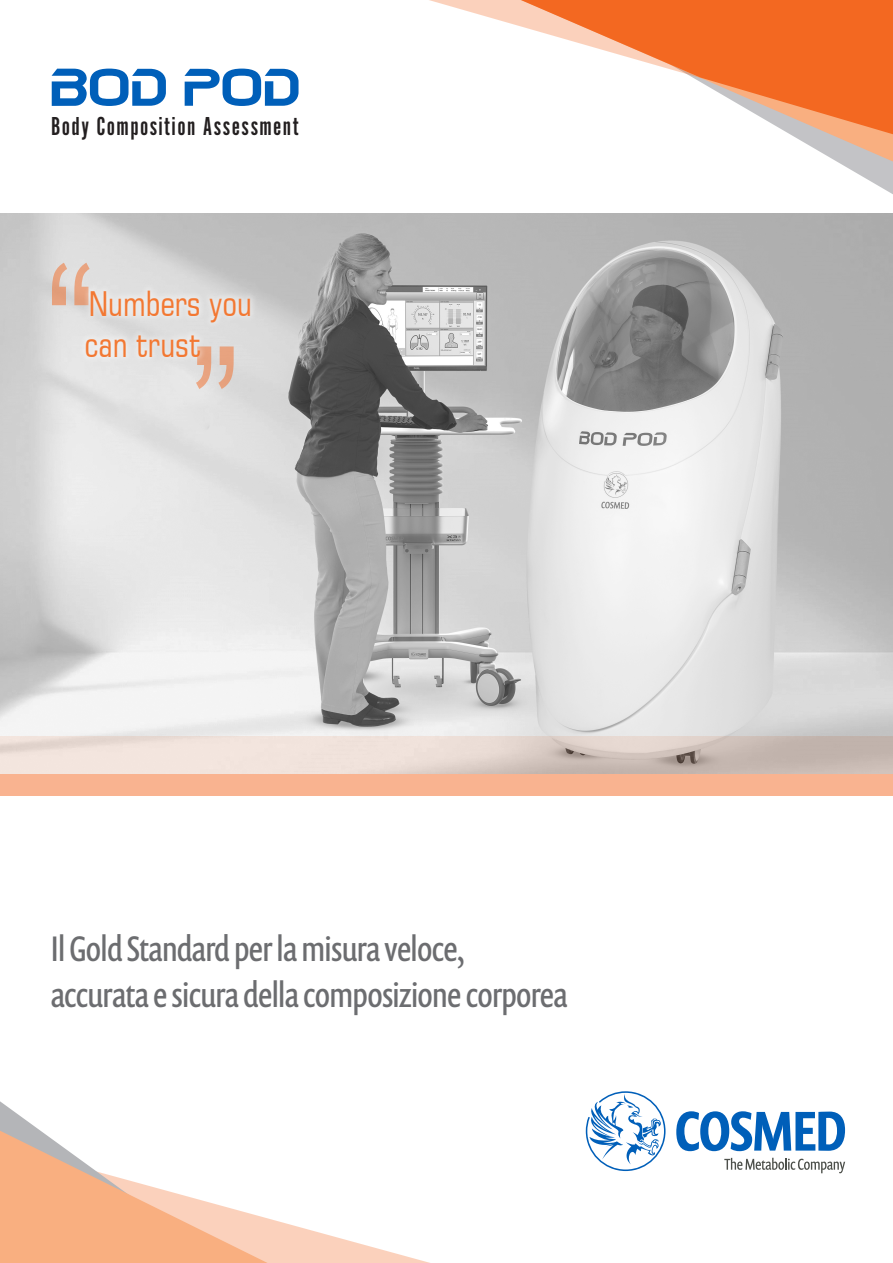
<style>
.page{position:relative;width:893px;height:1263px;background:#fff}
.page>*{position:absolute;margin:0;border:0;box-sizing:border-box;transform-origin:0 0}
.Sub_Title_Cover{font:36px/45.9px "Prenton RP Cond";color:#6c6d70}
.Slogan_Phrase{font:condensed 34.5px/41.4px "Square 721 BT";color:#f37832}
.t1{font:27px "Alternate Got No 1 D";letter-spacing:.05em;color:#231f20}
</style>
<div class="page">
<div style="left:0;top:736px;width:893px;height:60px;background:#f9b390"></div>
<svg style="left:0;top:1101px;width:430px;height:162px"></svg>
<svg style="left:676px;top:1111px;width:169px;height:40px"></svg>
<svg style="left:586px;top:1091px;width:79px;height:80px"></svg>
<svg style="left:724px;top:1158px;width:121px;height:15px"></svg>
<svg style="left:429px;top:0;width:464px;height:181px"></svg>
<svg style="left:513px;top:0;width:380px;height:146px"></svg>
<img style="left:0;top:213px;width:893px;height:560px">
<svg style="left:52px;top:263px;width:15px;height:42px"></svg>
<svg style="left:74px;top:263px;width:16px;height:42px"></svg>
<svg style="left:218px;top:364px;width:16px;height:25px"></svg>
<svg style="left:196px;top:364px;width:15px;height:25px"></svg>
<div style="left:79px;top:283px;width:179px;height:81px;background:#fff;opacity:.4"></div>
<svg style="left:52px;top:69px;width:247px;height:37px"></svg>
<p class="t1" style="left:51px;top:112px;width:249px">Body Composition Assessment</p>
<p class="Slogan_Phrase" style="left:85px;top:282px;width:169px">Numbers you can trust</p>
<p class="Sub_Title_Cover" style="left:51px;top:925px;width:518px">Il Gold Standard per la misura veloce, accurata e sicura della composizione corporea</p>
</div>
